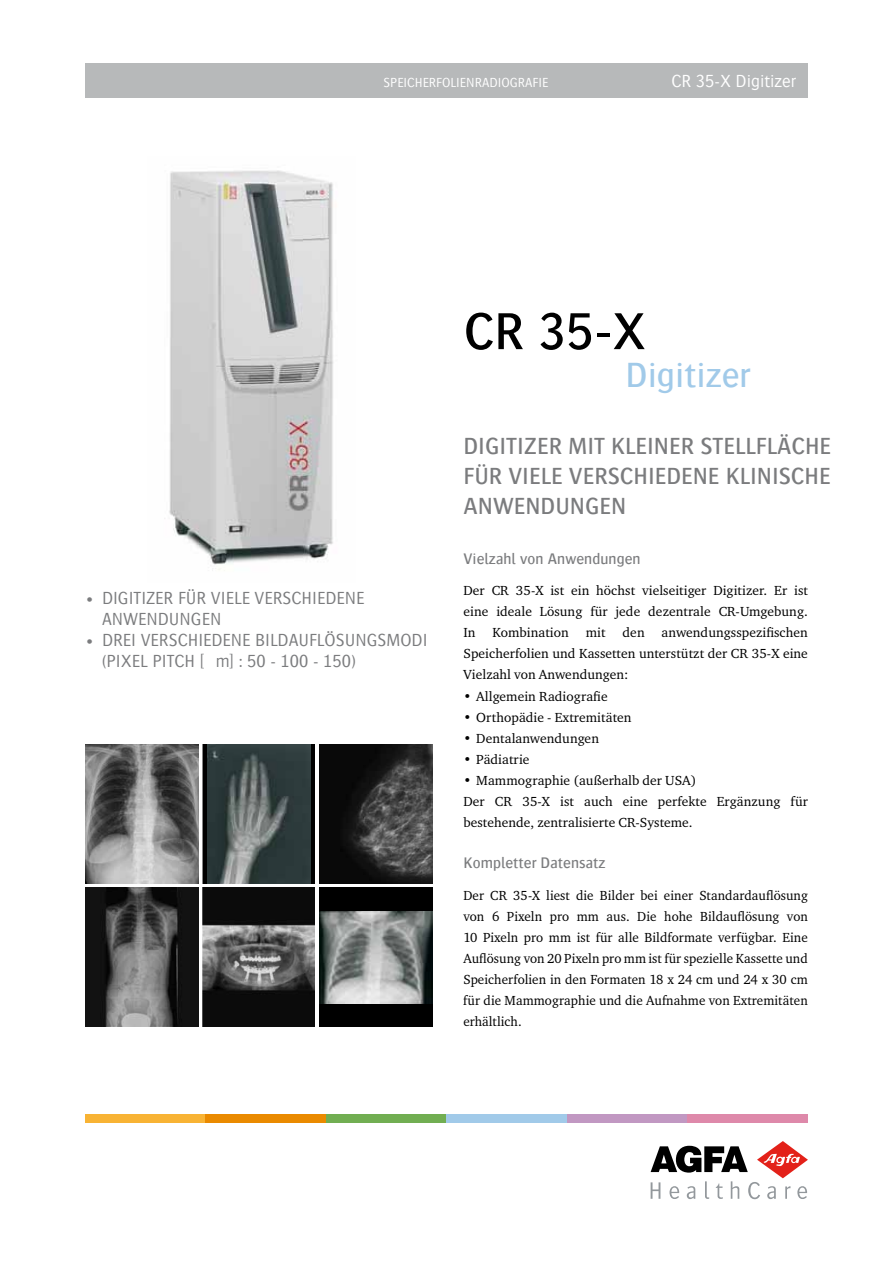
<style>
.page{position:relative;width:893px;height:1263px;background:#fff}
.page>*{position:absolute;margin:0;border:0;box-sizing:border-box;transform-origin:0 0}
.t1{font:500 54px "Bosis For Agfa";color:#000}
.t2{font:500 36px "Bosis For Agfa";color:#a1cae9}
.t3{font:500 24px/30px "Bosis For Agfa";color:#7b7c7e;text-align:justify}
.t4{font:300 18px/21px "Bosis For Agfa";color:#7b7c7e}
.t5{font:300 18px "Bosis For Agfa";color:#fff}
.t6{font:500 15.75px "Bosis For Agfa";letter-spacing:.005em;color:#7b7c7e}
.t7{font:13.5px/21px "Charter ITC For Agfa";letter-spacing:.005em;color:#000;text-align:justify}
.t8{font:300 13.5px "Bosis For Agfa";color:#fff}
</style>
<div class="page">
<svg style="left:651px;top:1141px;width:157px;height:58px"></svg>
<div style="left:85px;top:1114px;width:121px;height:9px;background:#f8b334"></div>
<div style="left:206px;top:1114px;width:120px;height:9px;background:#ea8a00"></div>
<div style="left:326px;top:1114px;width:120px;height:9px;background:#71ae52"></div>
<div style="left:446px;top:1114px;width:121px;height:9px;background:#a1cae9"></div>
<div style="left:567px;top:1114px;width:120px;height:9px;background:#c198c2"></div>
<div style="left:687px;top:1114px;width:121px;height:9px;background:#de89aa"></div>
<img style="left:164px;top:170px;width:170px;height:401px">
<div style="left:85px;top:64px;width:723px;height:34px;background:#b7b9ba"></div>
<div style="left:202px;top:744px;width:113px;height:139px;background:#000"></div>
<img style="left:207px;top:744px;width:103px;height:139px">
<img style="left:85px;top:744px;width:114px;height:139px">
<hr style="left:200px;top:741px;width:3px;height:145px;background:#fff">
<img style="left:85px;top:887px;width:114px;height:139px">
<img style="left:202px;top:887px;width:113px;height:139px">
<img style="left:319px;top:744px;width:113px;height:139px">
<div style="left:319px;top:887px;width:113px;height:139px;background:#000"></div>
<img style="left:319px;top:911px;width:113px;height:92px">
<p class="t8" style="left:384px;top:76px;width:166px">SPEICHERFOLIENRADIOGRAFIE</p>
<h3 class="t5" style="left:671px;top:72px;width:126px">CR 35-X DIGITIZER</h3>
<h1 class="t1" style="left:463px;top:302px;width:184px">CR 35-X</h1>
<h2 class="t2" style="left:625px;top:356px;width:126px">DIGITIZER</h2>
<h3 class="t4" style="left:102px;top:587px;width:264px;text-indent:-17px">• DIGITIZER FÜR VIELE VERSCHIEDENE<br>ANWENDUNGEN</h3>
<h3 class="t4" style="left:102px;top:629px;width:327px;text-indent:-17px">• DREI VERSCHIEDENE BILDAUFLÖSUNGSMODI (PIXEL PITCH [ M] : 50 - 100 - 150)</h3>
<h3 class="t3" style="left:463px;top:430px;width:369px">DIGITIZER MIT KLEINER STELLFLÄCHE FÜR VIELE VERSCHIEDENE KLINISCHE ANWENDUNGEN</h3>
<p class="t6" style="left:463px;top:550px;width:179px">VIELZAHL VON ANWENDUNGEN</p>
<p class="t7" style="left:463px;top:580px;width:346px">Der CR 35-X ist ein höchst vielseitiger Digitizer. Er ist eine ideale Lösung für jede dezentrale CR-Umgebung.<br>In</p>
<p class="t7" style="left:463px;top:622px;width:346px;text-indent:198px">anwendungsspezifischen Speicherfolien und Kassetten unterstützt der CR 35-X eine Vielzahl von Anwendungen:</p>
<p class="t7" style="left:463px;top:685px;width:146px">• Allgemein Radiografie</p>
<p class="t7" style="left:463px;top:706px;width:169px">• Orthopädie - Extremitäten</p>
<p class="t7" style="left:463px;top:727px;width:137px">• Dentalanwendungen</p>
<p class="t7" style="left:463px;top:748px;width:68px">• Pädiatrie</p>
<p class="t7" style="left:463px;top:769px;width:346px;text-align:left">• Mammographie (außerhalb der USA)<br>Der CR 35-X ist auch eine perfekte Ergänzung für bestehende, zentralisierte CR-Systeme.</p>
<p class="t6" style="left:463px;top:855px;width:144px">KOMPLETTER DATENSATZ</p>
<p class="t7" style="left:463px;top:885px;width:346px">Der CR 35-X liest die Bilder bei einer Standardauflösung von 6 Pixeln pro mm aus. Die hohe Bildauflösung von 10 Pixeln pro mm ist für alle Bildformate verfügbar. Eine Auflösung von 20 Pixeln pro mm ist für spezielle Kassette und Speicherfolien in den Formaten 18 x 24 cm und 24 x 30 cm für die Mammographie und die Aufnahme von Extremitäten erhältlich.</p>
<p class="t7" style="left:493px;top:622px;width:78px">Kombination</p>
<p class="t7" style="left:586px;top:622px;width:21px">mit</p>
<p class="t7" style="left:623px;top:622px;width:24px">den</p>
</div>
